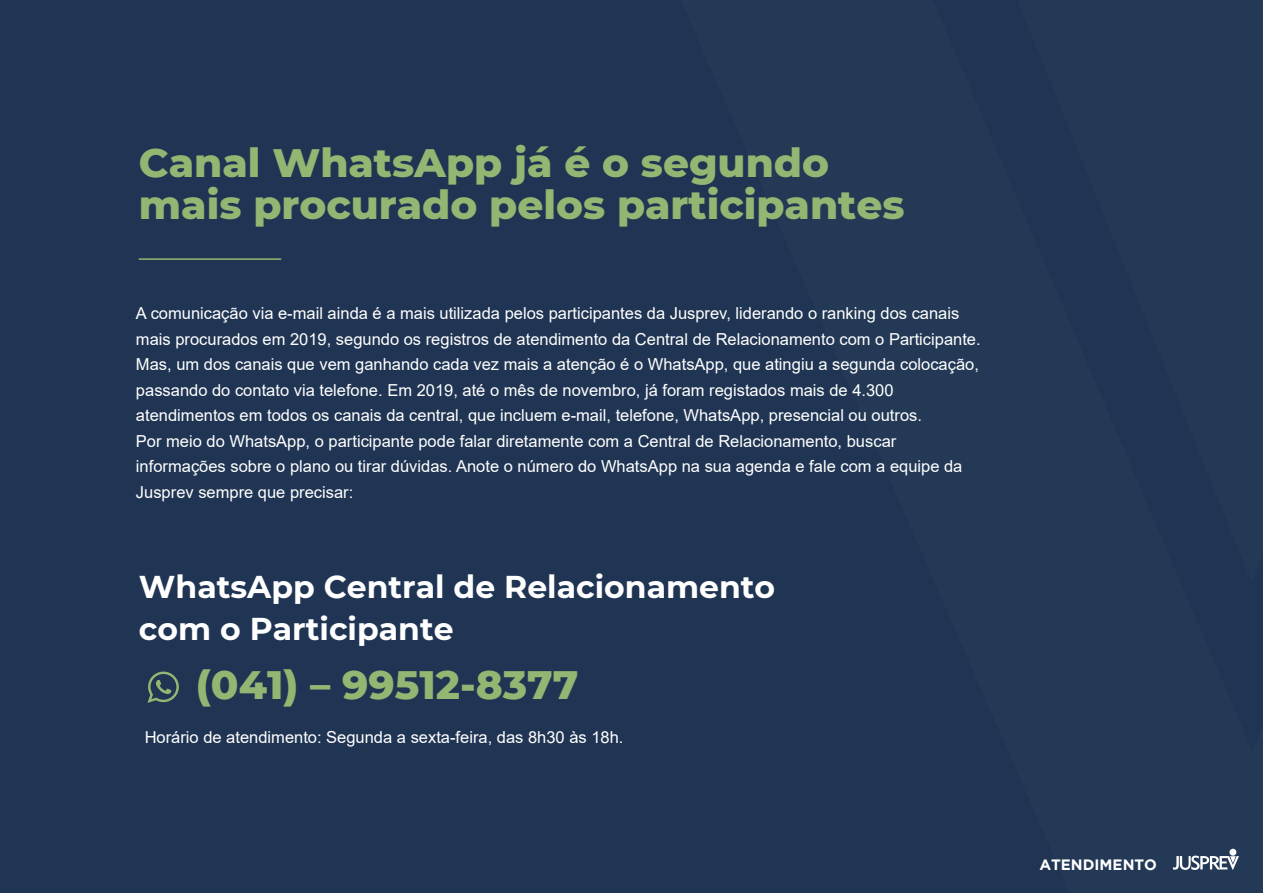
<style>
.page{position:relative;width:1263px;height:893px;background:#203553}
.page>*{position:absolute;margin:0;border:0;box-sizing:border-box;transform-origin:0 0}
.t1{font:800 40.5px/41.8px "Montserrat";color:#93b773}
.t2{font:700 31.5px/41.8px "Montserrat";color:#fff}
.t3{font:16.5px/25.5px "Arial";color:#fff}
.t4{font:700 15px "Gotham";color:#fff}
</style>
<div class="page">
<hr style="left:139px;top:258px;width:142px;height:2px;background:#93b773">
<div style="left:1229px;top:849px;width:7px;height:7px;background:#fff;border-radius:50%"></div>
<svg style="left:1173px;top:856px;width:66px;height:14px"></svg>
<svg style="left:147px;top:672px;width:32px;height:31px"></svg>
<h1 class="t1" style="left:139px;top:140px;width:767px">Canal WhatsApp já é o segundo mais procurado pelos participantes</h1>
<p class="t3" style="left:136px;top:300px;width:846px">A comunicação via e-mail ainda é a mais utilizada pelos participantes da Jusprev, liderando o ranking dos canais mais procurados em 2019, segundo os registros de atendimento da Central de Relacionamento com o Participante.<br>Mas, um dos canais que vem ganhando cada vez mais a atenção é o WhatsApp, que atingiu a segunda colocação, passando do contato via telefone. Em 2019, até o mês de novembro, já foram registados mais de 4.300 atendimentos em todos os canais da central, que incluem e-mail, telefone, WhatsApp, presencial ou outros.<br>Por meio do WhatsApp, o participante pode falar diretamente com a Central de Relacionamento, buscar informações sobre o plano ou tirar dúvidas. Anote o número do WhatsApp na sua agenda e fale com a equipe da Jusprev sempre que precisar:</p>
<h2 class="t2" style="left:139px;top:564px;width:638px">WhatsApp Central de Relacionamento com o Participante</h2>
<h1 class="t1" style="left:196px;top:661px;width:384px">(041) – 99512-8377</h1>
<p class="t3" style="left:145px;top:724px;width:480px">Horário de atendimento: Segunda a sexta-feira, das 8h30 às 18h.</p>
<p class="t4" style="left:1039px;top:856px;width:119px">ATENDIMENTO</p>
</div>
